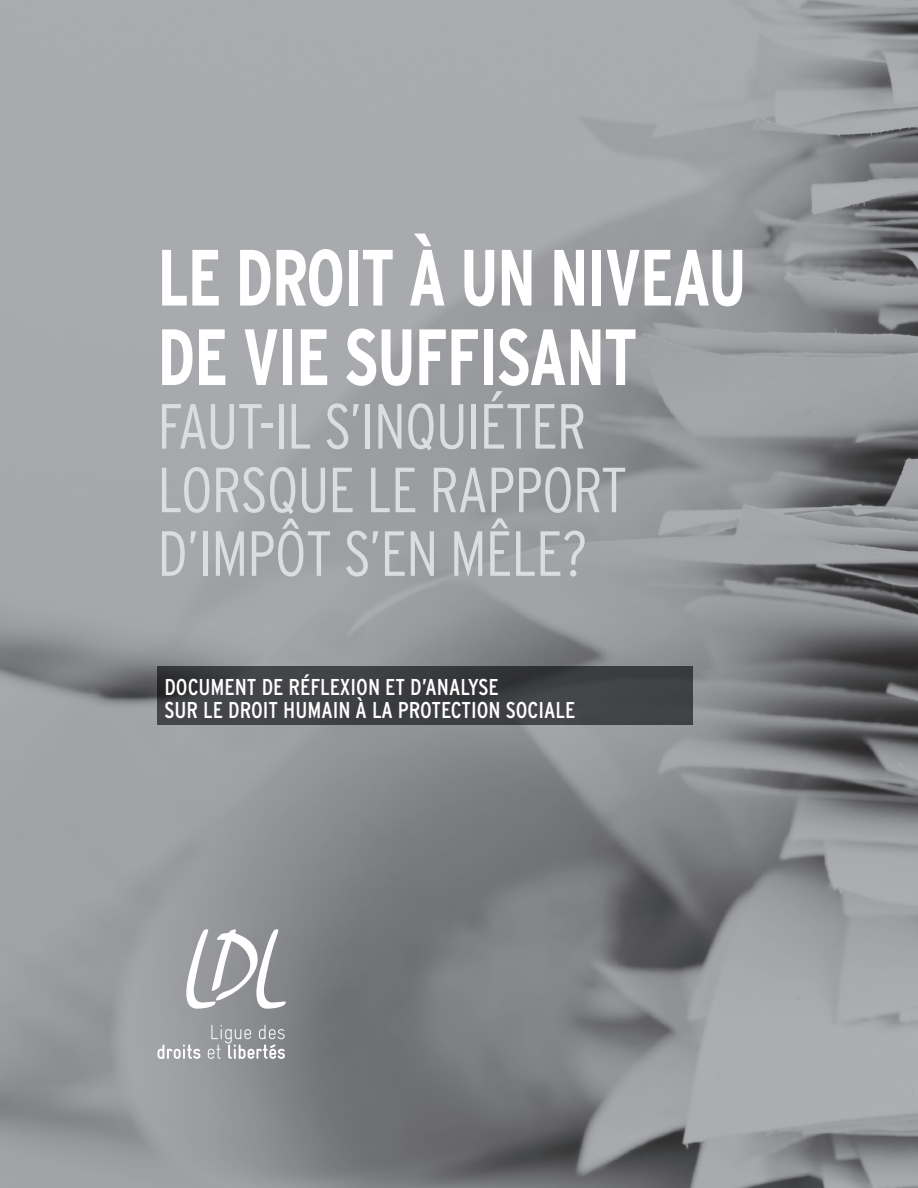
<style>
.page{position:relative;width:918px;height:1188px;background:#fff}
.page>*{position:absolute;margin:0;border:0;box-sizing:border-box;transform-origin:0 0}
.t1{font:700 condensed 79.5px/79.5px "Interstate";letter-spacing:-.02em;color:#fff;scale:.9 1}
.t2{font:300 condensed 63.6px/63.6px "Interstate";letter-spacing:-.015em;color:#dcdddf}
.t3{font:condensed 22.95px/23px "Interstate";color:#fff}
</style>
<div class="page">
<img style="left:0;top:0;width:918px;height:1188px">
<div style="left:158px;top:666px;width:535px;height:58px;background:linear-gradient(to bottom,#393a3d,#424447)"></div>
<svg style="left:158px;top:1044px;width:42px;height:15px"></svg>
<svg style="left:208px;top:1025px;width:77px;height:34px;background:#a4a5a7"></svg>
<svg style="left:186px;top:929px;width:100px;height:80px"></svg>
<p class="t1" style="left:158px;top:237px;width:656px">LE DROIT À UN NIVEAU<br>DE VIE SUFFISANT</p>
<p class="t2" style="left:158px;top:394px;width:471px">FAUT-IL S’INQUIÉTER<br>LORSQUE LE RAPPORT<br>D’IMPÔT S’EN MÊLE?</p>
<p class="t3" style="left:164px;top:675px;width:412px">DOCUMENT DE RÉFLEXION ET D’ANALYSE<br>SUR LE DROIT HUMAIN À LA PROTECTION SOCIALE</p>
</div>
